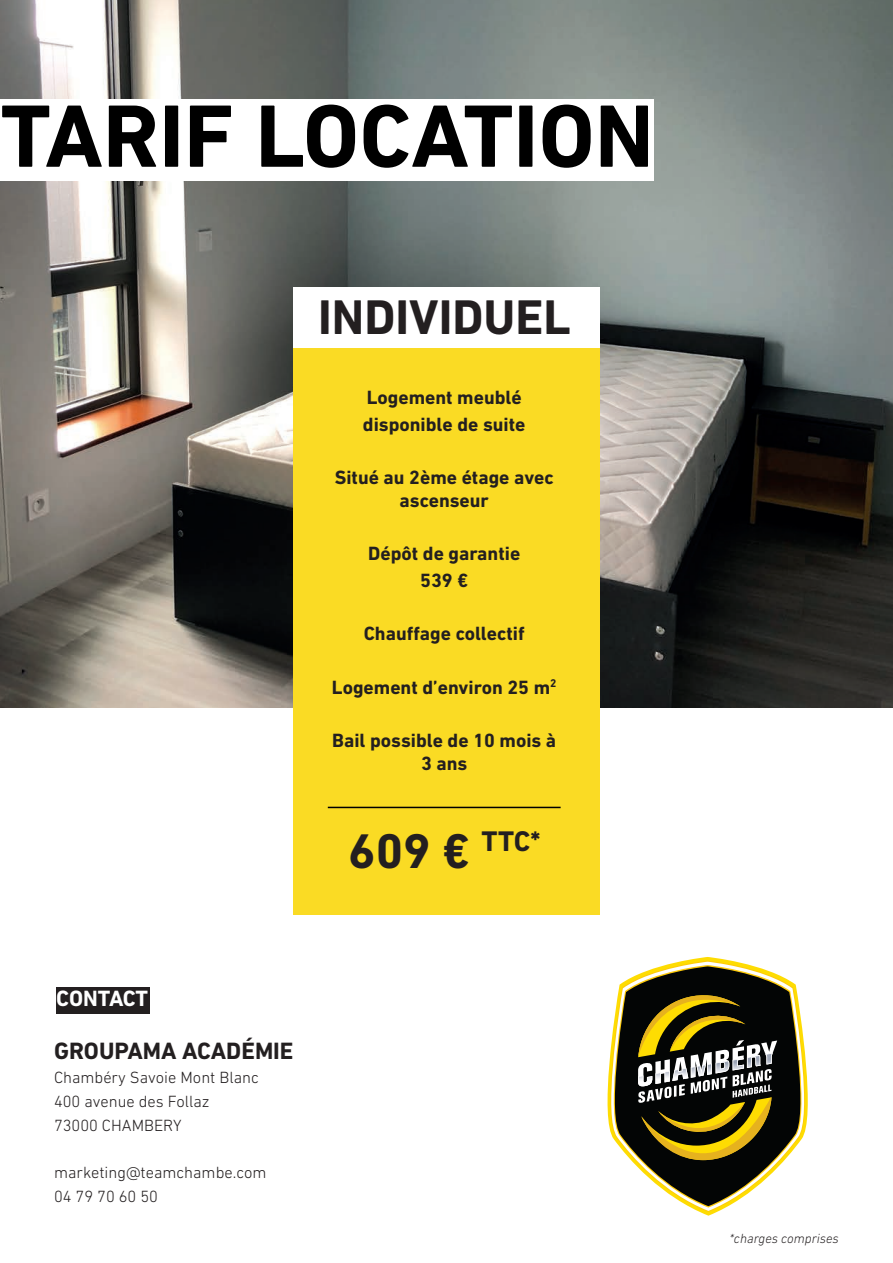
<style>
.page{position:relative;width:893px;height:1263px;background:#fff}
.page>*{position:absolute;margin:0;border:0;box-sizing:border-box;transform-origin:0 0}
.t1{font:700 90px "DIN Next LT Pro";color:#000}
.t2{font:700 49.5px "DIN Next LT Pro";color:#231f20}
.t3{font:700 24px "DIN Next LT Pro";color:#231f20}
.t4{font:700 22.5px "DIN Next LT Pro";letter-spacing:-.005em;color:#fff}
.t5{font:700 19.5px/26.7px "DIN Next LT Pro";color:#231f20;text-align:center}
.t6{font:300 16.5px/23.7px "DIN Next LT Pro";color:#231f20}
.t7{font:italic 300 13.5px "DIN Next LT Pro";color:#231f20}
</style>
<div class="page">
<img style="left:0;top:0;width:1px;height:347px">
<img style="left:1px;top:0;width:892px;height:707px">
<div style="left:1px;top:99px;width:653px;height:82px;background:#fff"></div>
<div style="left:293px;top:347px;width:307px;height:567px;background:#fadb24"></div>
<hr style="left:328px;top:807px;width:233px;height:1px;background:#000">
<div style="left:56px;top:987px;width:94px;height:26px;background:#231f20"></div>
<div style="left:293px;top:287px;width:307px;height:60px;background:#fff"></div>
<svg style="left:607px;top:966px;width:201px;height:202px"></svg>
<svg style="left:638px;top:976px;width:139px;height:235px"></svg>
<h1 class="t1" style="left:1px;top:83px;width:655px">TARIF LOCATION</h1>
<h2 class="t2" style="left:318px;top:288px;width:254px">INDIVIDUEL</h2>
<p class="t5" style="left:363px;top:384px;width:164px;text-align:left">Logement meublé disponible de suite</p>
<p class="t5" style="left:335px;top:466px;width:220px;line-height:22.5px">Situé au 2ème étage avec ascenseur</p>
<p class="t5" style="left:368px;top:540px;width:154px">Dépôt de garantie<br>539 €</p>
<p class="t5" style="left:364px;top:620px;width:163px">Chauffage collectif</p>
<p class="t5" style="left:332px;top:674px;width:226px">Logement d’environ 25 m<sup>2</sup></p>
<p class="t5" style="left:332px;top:729px;width:226px;line-height:22.5px">Bail possible de 10 mois à<br>3 ans</p>
<p class="t4" style="left:56px;top:985px;width:93px">CONTACT</p>
<p class="t3" style="left:54px;top:1037px;width:241px">GROUPAMA ACADÉMIE</p>
<p class="t6" style="left:54px;top:1065px;width:206px">Chambéry Savoie Mont Blanc<br>400 avenue des Follaz<br>73000 CHAMBERY</p>
<p class="t6" style="left:54px;top:1160px;width:214px">marketing@teamchambe.com<br>04 79 70 60 50</p>
<h2 class="t2" style="left:348px;top:822px;width:194px">609 € <sup>TTC*</sup></h2>
<p class="t7" style="left:729px;top:1230px;width:111px">*charges comprises</p>
</div>
